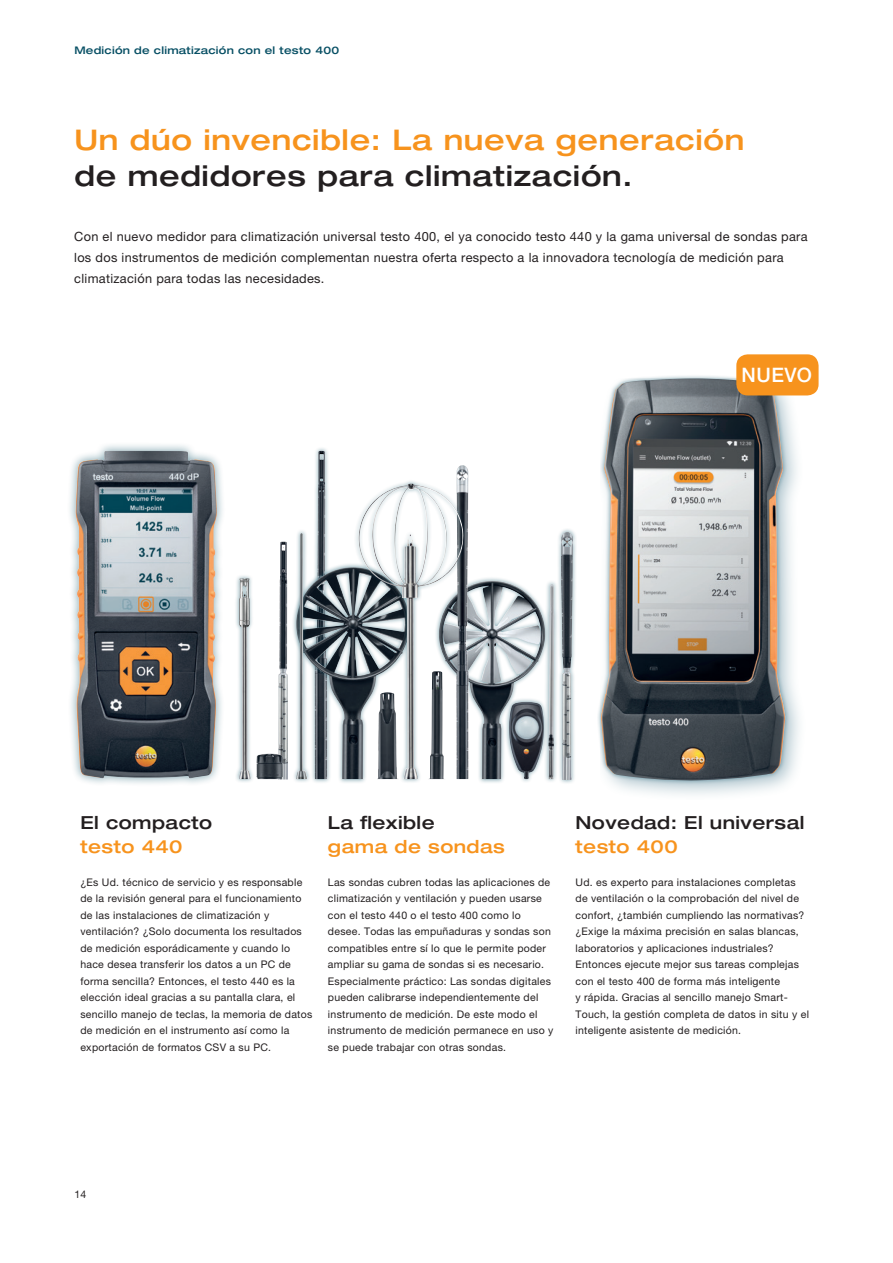
<style>
.page{position:relative;width:893px;height:1263px;background:#fff}
.page>*{position:absolute;margin:0;border:0;box-sizing:border-box;transform-origin:0 0}
.t1{font:500 expanded 28.5px "Helvetica Neue LTW1 G";letter-spacing:.025em;color:#f7931d}
.t2{font:500 expanded 28.5px "Helvetica Neue LTW1 G";letter-spacing:.025em;color:#231f20}
.t3{font:500 19.95px "Helvetica Neue LTW1 G";letter-spacing:.025em;color:#fff}
.t4{font:500 expanded 18px "Helvetica Neue LTW1 G";letter-spacing:.025em;color:#231f20}
.t5{font:500 expanded 18px "Helvetica Neue LTW1 G";letter-spacing:.025em;color:#f7931d}
.t6{font:12.75px/21px "Helvetica Neue LTW1 G";letter-spacing:.025em;color:#231f20}
.t7{font:10.5px/16.5px "Helvetica Neue LTW1 G";letter-spacing:.025em;color:#231f20}
.t8{font:500 expanded 10.5px "Helvetica Neue LTW1 G";letter-spacing:.025em;color:#074f64}
</style>
<div class="page">
<div style="left:557px;top:528px;width:21px;height:256px;background:#074f64;opacity:.5"></div>
<img style="left:561px;top:532px;width:12px;height:248px">
<img style="left:278px;top:541px;width:10px;height:238px">
<div style="left:434px;top:576px;width:116px;height:208px;background:#074f64;opacity:.5"></div>
<img style="left:469px;top:581px;width:75px;height:198px">
<div style="left:310px;top:447px;width:22px;height:337px;background:#074f64;opacity:.5"></div>
<img style="left:315px;top:451px;width:12px;height:111px">
<img style="left:456px;top:465px;width:13px;height:314px">
<img style="left:311px;top:567px;width:43px;height:212px">
<img style="left:256px;top:753px;width:27px;height:26px">
<div style="left:504px;top:697px;width:45px;height:86px;background:#074f64;opacity:.5"></div>
<img style="left:509px;top:702px;width:35px;height:77px">
<div style="left:235px;top:574px;width:20px;height:209px;background:#074f64;opacity:.5"></div>
<img style="left:239px;top:578px;width:12px;height:201px">
<div style="left:544px;top:580px;width:15px;height:204px;background:#074f64;opacity:.5"></div>
<img style="left:548px;top:584px;width:6px;height:195px">
<div style="left:292px;top:529px;width:19px;height:254px;background:#074f64;opacity:.5"></div>
<img style="left:296px;top:533px;width:11px;height:246px">
<div style="left:354px;top:479px;width:114px;height:304px;background:#074f64;opacity:.5"></div>
<img style="left:358px;top:483px;width:105px;height:296px">
<div style="left:67px;top:442px;width:159px;height:345px;background:#074f64;opacity:.5"></div>
<img style="left:75px;top:451px;width:142px;height:327px">
<div style="left:597px;top:374px;width:193px;height:411px;background:#074f64;opacity:.5"></div>
<div style="left:601px;top:378px;width:206px;height:421px;background:#518093;opacity:.5"></div>
<img style="left:601px;top:378px;width:184px;height:403px">
<div style="left:736px;top:354px;width:83px;height:41px;background:#f7931d;border-radius:11px"></div>
<p class="t8" style="left:74px;top:43px;width:266px">Medición de climatización con el testo 400</p>
<h1 class="t1" style="left:74px;top:122px;width:671px">Un dúo invencible: La nueva generación</h1>
<h1 class="t2" style="left:74px;top:158px;width:560px">de medidores para climatización.</h1>
<p class="t6" style="left:74px;top:226px;width:735px">Con el nuevo medidor para climatización universal testo 400, el ya conocido testo 440 y la gama universal de sondas para los dos instrumentos de medición complementan nuestra oferta respecto a la innovadora tecnología de medición para climatización para todas las necesidades.</p>
<h2 class="t3" style="left:742px;top:363px;width:72px">NUEVO</h2>
<h3 class="t4" style="left:80px;top:811px;width:133px">El compacto</h3>
<h3 class="t5" style="left:80px;top:835px;width:104px">testo 440</h3>
<p class="t7" style="left:80px;top:874px;width:233px">¿Es Ud. técnico de servicio y es responsable de la revisión general para el funcionamiento de las instalaciones de climatización y ventilación? ¿Solo documenta los resultados de medición esporádicamente y cuando lo hace desea transferir los datos a un PC de forma sencilla? Entonces, el testo 440 es la elección ideal gracias a su pantalla clara, el sencillo manejo de teclas, la memoria de datos de medición en el instrumento así como la exportación de formatos CSV a su PC.</p>
<h3 class="t4" style="left:328px;top:811px;width:108px">La flexible</h3>
<h3 class="t5" style="left:328px;top:835px;width:178px">gama de sondas</h3>
<p class="t7" style="left:328px;top:874px;width:227px">Las sondas cubren todas las aplicaciones de climatización y ventilación y pueden usarse con el testo 440 o el testo 400 como lo desee. Todas las empuñaduras y sondas son compatibles entre sí lo que le permite poder ampliar su gama de sondas si es necesario.<br>Especialmente práctico: Las sondas digitales pueden calibrarse independientemente del instrumento de medición. De este modo el instrumento de medición permanece en uso y se puede trabajar con otras sondas.</p>
<h3 class="t4" style="left:575px;top:811px;width:230px">Novedad: El universal</h3>
<h3 class="t5" style="left:575px;top:835px;width:104px">testo 400</h3>
<p class="t7" style="left:575px;top:874px;width:235px">Ud. es experto para instalaciones completas de ventilación o la comprobación del nivel de confort, ¿también cumpliendo las normativas? ¿Exige la máxima precisión en salas blancas, laboratorios y aplicaciones industriales?<br>Entonces ejecute mejor sus tareas complejas con el testo 400 de forma más inteligente<br>y rápida. Gracias al sencillo manejo Smart-Touch, la gestión completa de datos in situ y el inteligente asistente de medición.</p>
<p class="t7" style="left:74px;top:1186px;width:13px">14</p>
</div>
